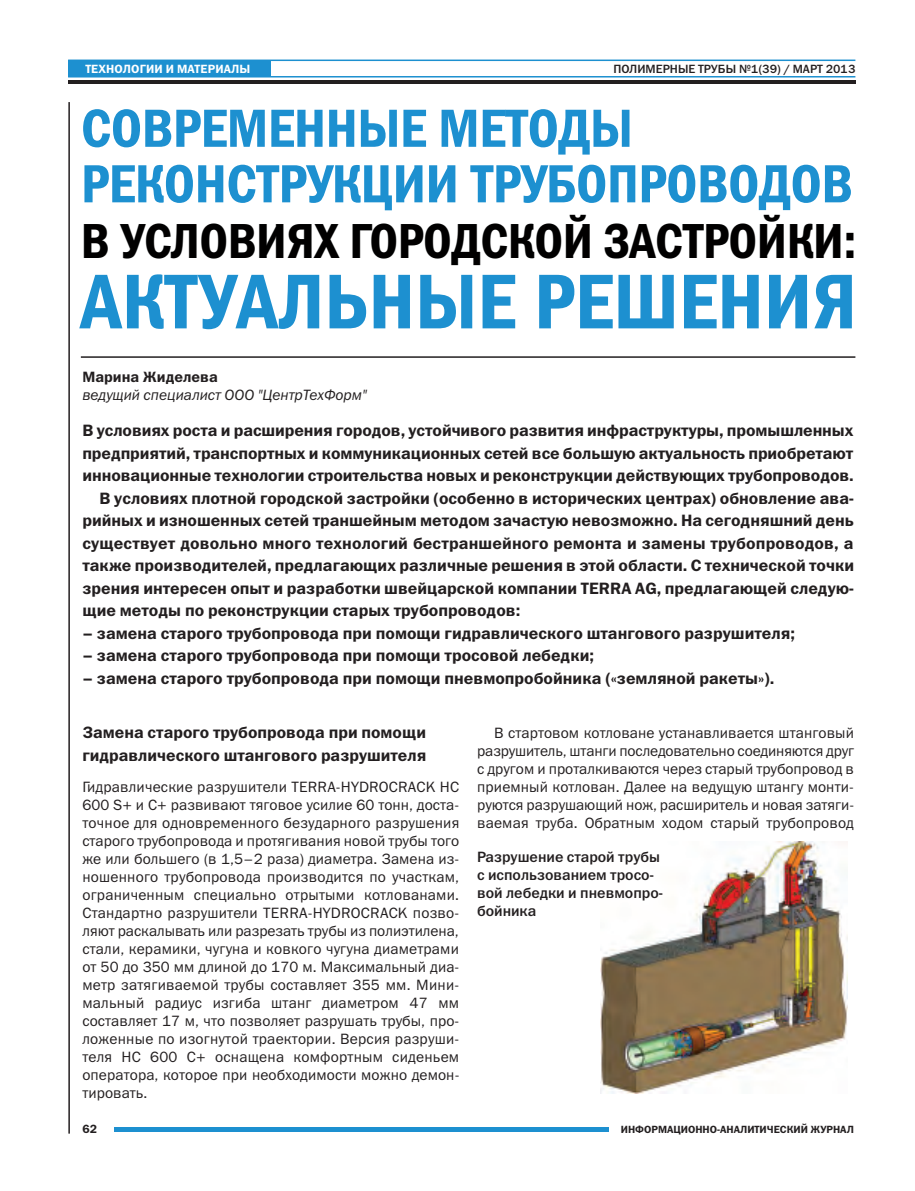
<style>
.page{position:relative;width:915px;height:1191px;background:#fff}
.page>*{position:absolute;margin:0;border:0;box-sizing:border-box;transform-origin:0 0}
.t1{font:78px "Franklin Gothic Demi Cond C";color:#1d90d0}
.t2{font:54px/55.5px "Franklin Gothic Demi Cond C";letter-spacing:-.01em;color:#1d90d0}
.t3{font:49.5px "Franklin Gothic Demi Cond C";letter-spacing:-.01em;color:#010000}
.t4{font:16.5px/22.5px "Franklin Gothic Demi C";color:#231f20}
.t5{font:15px/18px "Franklin Gothic Book C";letter-spacing:.01em;color:#231f20;text-align:justify}
.t6{font:15px/18px "Franklin Gothic Medium C";color:#231f20}
.t7{font:italic 15px "Franklin Gothic Book C";color:#231f20}
.t8{font:15px "Franklin Gothic Demi C";color:#231f20}
.t9{font:12px "Franklin Gothic Medium C";color:#231f20}
.t10{font:12px "Franklin Gothic Demi C";letter-spacing:.01em;color:#fff}
.t11{font:12px "Franklin Gothic Demi C";color:#231f20}
.t12{font:10.5px "Franklin Gothic Demi C";color:#231f20}
</style>
<div class="page">
<hr style="left:68px;top:102px;width:2px;height:1031px;background:#231f20">
<hr style="left:114px;top:1127px;width:494px;height:4px;background:#1d90d0">
<hr style="left:68px;top:76px;width:787px;height:1px;background:#1d90d0">
<hr style="left:68px;top:60px;width:787px;height:1px;background:#1d90d0">
<hr style="left:68px;top:80px;width:787px;height:3px;background:#231f20">
<div style="left:68px;top:60px;width:202px;height:16px;background:#1d90d0"></div>
<hr style="left:81px;top:356px;width:774px;height:2px;background:#231f20">
<img style="left:600px;top:841px;width:247px;height:252px">
<p class="t10" style="left:85px;top:62px;width:166px">ТЕХНОЛОГИИ И МАТЕРИАЛЫ</p>
<p class="t9" style="left:613px;top:62px;width:243px">ПОЛИМЕРНЫЕ ТРУБЫ №1(39) / МАРТ 2013</p>
<h2 class="t2" style="left:81px;top:100px;width:773px">СОВРЕМЕННЫЕ МЕТОДЫ<br>РЕКОНСТРУКЦИИ ТРУБОПРОВОДОВ</h2>
<h3 class="t3" style="left:81px;top:212px;width:777px">В УСЛОВИЯХ ГОРОДСКОЙ ЗАСТРОЙКИ:</h3>
<h1 class="t1" style="left:81px;top:256px;width:777px">АКТУАЛЬНЫЕ РЕШЕНИЯ</h1>
<p class="t8" style="left:82px;top:368px;width:137px">Марина Жиделева</p>
<p class="t7" style="left:82px;top:386px;width:286px">ведущий специалист ООО "ЦентрТехФорм"</p>
<p class="t4" style="left:82px;top:419px;width:772px">В условиях роста и расширения городов, устойчивого развития инфраструктуры, промышленных</p>
<p class="t4" style="left:82px;top:442px;width:772px">предприятий, транспортных и коммуникационных сетей все большую актуальность приобретают</p>
<p class="t4" style="left:82px;top:464px;width:772px">инновационные технологии строительства новых и реконструкции действующих трубопроводов.</p>
<p class="t4" style="left:99px;top:487px;width:755px">В условиях плотной городской застройки (особенно в исторических центрах) обновление ава-</p>
<p class="t4" style="left:82px;top:509px;width:772px">рийных и изношенных сетей траншейным методом зачастую невозможно. На сегодняшний день</p>
<p class="t4" style="left:82px;top:532px;width:772px">существует довольно много технологий бестраншейного ремонта и замены трубопроводов, а</p>
<p class="t4" style="left:82px;top:554px;width:773px">также производителей, предлагающих различные решения в этой области. С технической точки</p>
<p class="t4" style="left:82px;top:577px;width:772px">зрения интересен опыт и разработки швейцарской компании TERRA AG, предлагающей следую-</p>
<p class="t4" style="left:82px;top:599px;width:439px">щие методы по реконструкции старых трубопроводов:</p>
<p class="t4" style="left:82px;top:622px;width:713px">– замена старого трубопровода при помощи гидравлического штангового разрушителя;</p>
<p class="t4" style="left:82px;top:644px;width:513px">– замена старого трубопровода при помощи тросовой лебедки;</p>
<p class="t4" style="left:82px;top:667px;width:693px">– замена старого трубопровода при помощи пневмопробойника («земляной ракеты»).</p>
<p class="t4" style="left:82px;top:721px;width:345px">Замена старого трубопровода при помощи гидравлического штангового разрушителя</p>
<p class="t5" style="left:82px;top:778px;width:378px">Гидравлические разрушители TERRA-HYDROCRACK HC 600 S+ и C+ развивают тяговое усилие 60 тонн, доста&shy;точное для одновременного безударного разрушения старого трубопровода и протягивания новой трубы того же или большего (в 1,5–2 раза) диаметра. Замена из&shy;ношенного трубопровода производится по участкам, ограниченным специально отрытыми котлованами.<br>Стандартно разрушители TERRA-HYDROCRACK позво&shy;ляют раскалывать или разрезать трубы из полиэтилена, стали, керамики, чугуна и ковкого чугуна диаметрами от 50 до 350 мм длиной до 170 м. Максимальный диа&shy;метр затягиваемой трубы составляет 355 мм. Мини&shy;мальный радиус изгиба штанг диаметром 47 мм составляет 17 м, что позволяет разрушать трубы, про&shy;ложенные по изогнутой траектории. Версия разруши&shy;теля HC 600 С+ оснащена комфортным сиденьем оператора, которое при необходимости можно демон&shy;тировать.</p>
<p class="t11" style="left:82px;top:1122px;width:16px">62</p>
<p class="t5" style="left:477px;top:724px;width:378px;text-indent:17px">В стартовом котловане устанавливается штанговый разрушитель, штанги последовательно соединяются друг с другом и проталкиваются через старый трубопровод в приемный котлован. Далее на ведущую штангу монти&shy;руются разрушающий нож, расширитель и новая затяги&shy;ваемая труба. Обратным ходом старый трубопровод</p>
<p class="t6" style="left:477px;top:848px;width:187px">Разрушение старой трубы с использованием тросо&shy;вой лебедки и пневмопро&shy;бойника</p>
<p class="t12" style="left:620px;top:1122px;width:234px">ИНФОРМАЦИОННО-АНАЛИТИЧЕСКИЙ ЖУРНАЛ</p>
</div>
